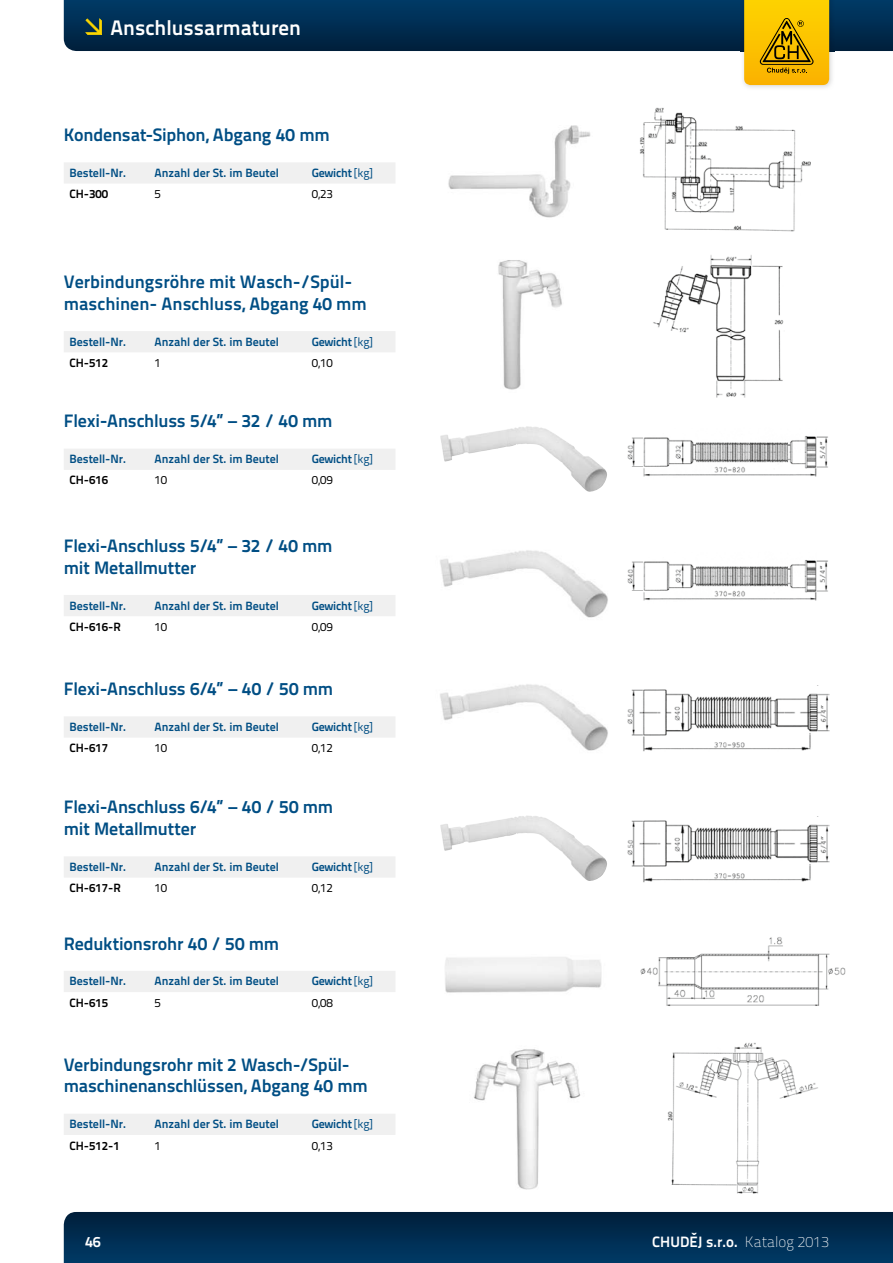
<style>
.page{position:relative;width:893px;height:1263px;background:#fff}
.page>*{position:absolute;margin:0;border:0;box-sizing:border-box;transform-origin:0 0}
.t1{font:700 21px "Titillium Text 22 L";color:#fff}
.t2{font:700 18px/21.8px "Titillium Text 22 L";letter-spacing:-.01em;color:#004e84}
.t3{font:700 15px "Titillium Text 22 L";color:#fff}
.t4{font:700 12px "Titillium Text 22 L";color:#004e84}
.t5{font:700 12px "Titillium Text 22 L";color:#000}
.t6{font:12px "Titillium Text 22 L";color:#000}
.s1{font-weight:400}
.s2{font-weight:100}
</style>
<div class="page">
<svg style="left:64px;top:0;width:829px;height:85px"></svg>
<svg style="left:64px;top:1212px;width:829px;height:51px;background:#002c50"></svg>
<img style="left:448px;top:125px;width:143px;height:93px">
<img style="left:640px;top:107px;width:170px;height:125px">
<div style="left:64px;top:162px;width:331px;height:21px;background:#f0f0f0"></div>
<img style="left:653px;top:255px;width:131px;height:143px">
<img style="left:498px;top:260px;width:64px;height:130px">
<div style="left:64px;top:331px;width:331px;height:21px;background:#f0f0f0"></div>
<img style="left:440px;top:550px;width:168px;height:68px">
<img style="left:628px;top:560px;width:200px;height:41px">
<div style="left:64px;top:595px;width:331px;height:21px;background:#f0f0f0"></div>
<img style="left:440px;top:426px;width:167px;height:66px">
<img style="left:628px;top:436px;width:200px;height:41px">
<div style="left:64px;top:449px;width:331px;height:21px;background:#f0f0f0"></div>
<img style="left:440px;top:684px;width:168px;height:67px">
<img style="left:628px;top:685px;width:201px;height:67px">
<div style="left:64px;top:717px;width:331px;height:20px;background:#f0f0f0"></div>
<img style="left:440px;top:816px;width:167px;height:65px">
<img style="left:628px;top:816px;width:201px;height:67px">
<div style="left:64px;top:857px;width:331px;height:20px;background:#f0f0f0"></div>
<img style="left:445px;top:957px;width:157px;height:36px">
<img style="left:640px;top:937px;width:206px;height:69px">
<div style="left:64px;top:971px;width:331px;height:21px;background:#f0f0f0"></div>
<img style="left:474px;top:1049px;width:107px;height:141px">
<img style="left:667px;top:1042px;width:151px;height:152px">
<div style="left:64px;top:1114px;width:331px;height:21px;background:#f0f0f0"></div>
<h1 class="t1" style="left:110px;top:11px;width:192px">Anschlussarmaturen</h1>
<h2 class="t2" style="left:64px;top:123px;width:268px">Kondensat-Siphon, Abgang 40 mm</h2>
<p class="t4" style="left:69px;top:163px;width:58px">Bestell-Nr.</p>
<p class="t4" style="left:154px;top:163px;width:126px">Anzahl der St. im Beutel</p>
<p class="t4" style="left:312px;top:163px;width:63px">Gewicht <span class="s1">[kg]</span></p>
<p class="t5" style="left:69px;top:185px;width:40px">CH-300</p>
<p class="t6" style="left:154px;top:185px;width:8px">5</p>
<p class="t6" style="left:312px;top:185px;width:23px">0,23</p>
<h2 class="t2" style="left:64px;top:270px;width:305px">Verbindungsröhre mit Wasch-/Spül&shy;maschinen- Anschluss, Abgang 40 mm</h2>
<p class="t4" style="left:69px;top:332px;width:58px">Bestell-Nr.</p>
<p class="t4" style="left:154px;top:332px;width:126px">Anzahl der St. im Beutel</p>
<p class="t4" style="left:312px;top:332px;width:63px">Gewicht <span class="s1">[kg]</span></p>
<p class="t5" style="left:69px;top:353px;width:40px">CH-512</p>
<p class="t6" style="left:154px;top:354px;width:8px">1</p>
<p class="t6" style="left:312px;top:354px;width:23px">0,10</p>
<h2 class="t2" style="left:64px;top:409px;width:270px">Flexi-Anschluss 5/4” – 32 / 40 mm</h2>
<p class="t4" style="left:69px;top:450px;width:58px">Bestell-Nr.</p>
<p class="t4" style="left:154px;top:450px;width:126px">Anzahl der St. im Beutel</p>
<p class="t4" style="left:312px;top:450px;width:63px">Gewicht <span class="s1">[kg]</span></p>
<p class="t5" style="left:69px;top:471px;width:40px">CH-616</p>
<p class="t6" style="left:154px;top:471px;width:14px">10</p>
<p class="t6" style="left:312px;top:471px;width:23px">0,09</p>
<h2 class="t2" style="left:64px;top:534px;width:270px">Flexi-Anschluss 5/4” – 32 / 40 mm mit Metallmutter</h2>
<p class="t4" style="left:69px;top:596px;width:58px">Bestell-Nr.</p>
<p class="t4" style="left:154px;top:596px;width:126px">Anzahl der St. im Beutel</p>
<p class="t4" style="left:312px;top:596px;width:63px">Gewicht <span class="s1">[kg]</span></p>
<p class="t5" style="left:69px;top:617px;width:53px">CH-616-R</p>
<p class="t6" style="left:154px;top:618px;width:14px">10</p>
<p class="t6" style="left:312px;top:618px;width:23px">0,09</p>
<h2 class="t2" style="left:64px;top:677px;width:271px">Flexi-Anschluss 6/4” – 40 / 50 mm</h2>
<p class="t4" style="left:69px;top:717px;width:58px">Bestell-Nr.</p>
<p class="t4" style="left:154px;top:717px;width:126px">Anzahl der St. im Beutel</p>
<p class="t4" style="left:312px;top:717px;width:63px">Gewicht <span class="s1">[kg]</span></p>
<p class="t5" style="left:69px;top:739px;width:40px">CH-617</p>
<p class="t6" style="left:154px;top:739px;width:14px">10</p>
<p class="t6" style="left:312px;top:739px;width:23px">0,12</p>
<h2 class="t2" style="left:64px;top:795px;width:271px">Flexi-Anschluss 6/4” – 40 / 50 mm mit Metallmutter</h2>
<p class="t4" style="left:69px;top:857px;width:58px">Bestell-Nr.</p>
<p class="t4" style="left:154px;top:857px;width:126px">Anzahl der St. im Beutel</p>
<p class="t4" style="left:312px;top:857px;width:63px">Gewicht <span class="s1">[kg]</span></p>
<p class="t5" style="left:69px;top:879px;width:53px">CH-617-R</p>
<p class="t6" style="left:154px;top:879px;width:14px">10</p>
<p class="t6" style="left:312px;top:879px;width:23px">0,12</p>
<h2 class="t2" style="left:64px;top:931px;width:217px">Reduktionsrohr 40 / 50 mm</h2>
<p class="t4" style="left:69px;top:972px;width:58px">Bestell-Nr.</p>
<p class="t4" style="left:154px;top:972px;width:126px">Anzahl der St. im Beutel</p>
<p class="t4" style="left:312px;top:972px;width:63px">Gewicht <span class="s1">[kg]</span></p>
<p class="t5" style="left:69px;top:993px;width:40px">CH-615</p>
<p class="t6" style="left:154px;top:993px;width:8px">5</p>
<p class="t6" style="left:312px;top:993px;width:23px">0,08</p>
<h2 class="t2" style="left:64px;top:1052px;width:306px">Verbindungsrohr mit 2 Wasch-/Spül&shy;maschinenanschlüssen, Abgang 40 mm</h2>
<p class="t4" style="left:69px;top:1115px;width:58px">Bestell-Nr.</p>
<p class="t4" style="left:154px;top:1115px;width:126px">Anzahl der St. im Beutel</p>
<p class="t4" style="left:312px;top:1115px;width:63px">Gewicht <span class="s1">[kg]</span></p>
<p class="t5" style="left:69px;top:1136px;width:52px">CH-512-1</p>
<p class="t6" style="left:154px;top:1136px;width:8px">1</p>
<p class="t6" style="left:312px;top:1136px;width:23px">0,13</p>
<p class="t3" style="left:85px;top:1230px;width:17px">46</p>
<p class="t3" style="left:652px;top:1230px;width:178px">CHUDĚJ s.r.o. <span class="s2">Katalog 2013</span></p>
</div>
